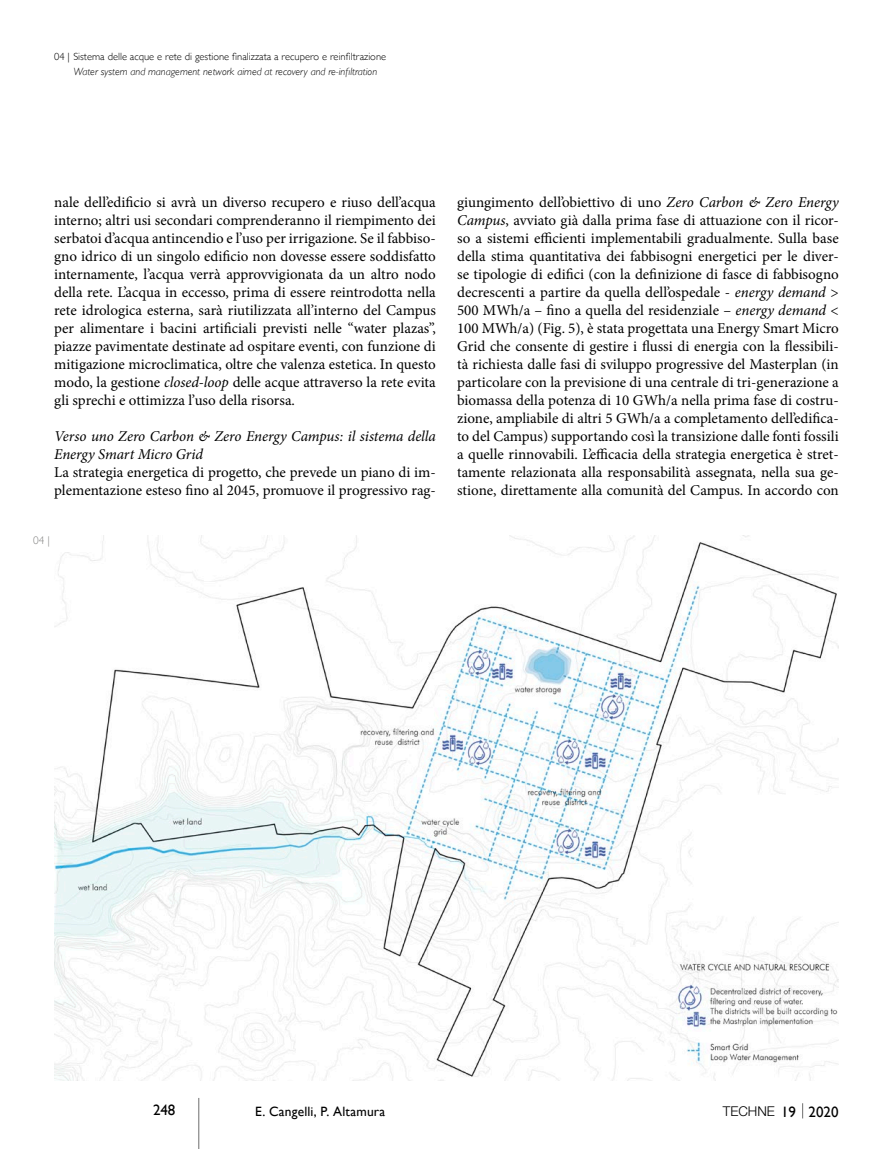
<style>
.page{position:relative;width:893px;height:1149px;background:#fff}
.page>*{position:absolute;margin:0;border:0;box-sizing:border-box;transform-origin:0 0}
.t1{font:15px/18px "Minion Pro";color:#000;text-align:justify}
.t2{font:italic 15px/18px "Minion Pro";letter-spacing:-.005em;color:#000}
.t3{font:15px "Gill Sans";color:#000}
.t4{font:13.5px "Gill Sans";letter-spacing:.015em;color:#000}
.t5{font:300 13.5px "Helvetica Neue LT Std";color:#000}
.t6{font:300 11.25px "Gill Sans";color:#878786}
.t7{font:300 10.5px "Gill Sans";color:#000}
.t8{font:italic 300 10.5px "Gill Sans";color:#000}
.s1{font-style:italic}
.s2{font-family:"Gill Sans";font-weight:400;font-size:15px}
</style>
<div class="page">
<svg style="left:802px;top:1103px;width:1px;height:15px"></svg>
<hr style="left:198px;top:1097px;width:1px;height:51px;background:#6e6e6e">
<img style="left:54px;top:535px;width:784px;height:545px">
<p class="t7" style="left:54px;top:48px;width:333px">04 | Sistema delle acque e rete di gestione finalizzata a recupero e reinfiltrazione</p>
<p class="t8" style="left:73px;top:65px;width:305px">Water system and management network aimed at recovery and re-infiltration</p>
<p class="t1" style="left:54px;top:193px;width:383px">nale dell’edificio si avrà un diverso recupero e riuso dell’acqua interno; altri usi secondari comprenderanno il riempimento dei serbatoi d’acqua antincendio e l’uso per irrigazione. Se il fabbiso&shy;gno idrico di un singolo edificio non dovesse essere soddisfatto internamente, l’acqua verrà approvvigionata da un altro nodo della rete. L’acqua in eccesso, prima di essere reintrodotta nella rete idrologica esterna, sarà riutilizzata all’interno del Campus per alimentare i bacini artificiali previsti nelle “water plazas”, piazze pavimentate destinate ad ospitare eventi, con funzione di mitigazione microclimatica, oltre che valenza estetica. In questo modo, la gestione <span class="s1">closed-loop</span> delle acque attraverso la rete evita gli sprechi e ottimizza l’uso della risorsa.</p>
<p class="t2" style="left:54px;top:427px;width:383px">Verso uno Zero Carbon &amp; Zero Energy Campus: il sistema della<br>Energy Smart Micro Grid</p>
<p class="t1" style="left:54px;top:463px;width:383px">La strategia energetica di progetto, che prevede un piano di im&shy;plementazione esteso fino al 2045, promuove il progressivo rag-</p>
<p class="t6" style="left:33px;top:531px;width:18px">04 |</p>
<p class="t1" style="left:457px;top:193px;width:383px">giungimento dell’obiettivo di uno <span class="s1">Zero Carbon &amp; Zero Energy Campus</span>, avviato già dalla prima fase di attuazione con il ricor&shy;so a sistemi efficienti implementabili gradualmente. Sulla base della stima quantitativa dei fabbisogni energetici per le diver&shy;se tipologie di edifici (con la definizione di fasce di fabbisogno decrescenti a partire da quella dell’ospedale - <span class="s1">energy demand</span> &gt; 500 MWh/a – fino a quella del residenziale – <span class="s1">energy demand</span> &lt; 100 MWh/a) (Fig. 5), è stata progettata una Energy Smart Micro Grid che consente di gestire i flussi di energia con la flessibili&shy;tà richiesta dalle fasi di sviluppo progressive del Masterplan (in particolare con la previsione di una centrale di tri-generazione a biomassa della potenza di 10 GWh/a nella prima fase di costru&shy;zione, ampliabile di altri 5 GWh/a a completamento dell’edifica&shy;to del Campus) supportando così la transizione dalle fonti fossili a quelle rinnovabili. L’efficacia della strategia energetica è stret&shy;tamente relazionata alla responsabilità assegnata, nella sua ge&shy;stione, direttamente alla comunità del Campus. In accordo con</p>
<p class="t3" style="left:153px;top:1100px;width:24px">248</p>
<p class="t4" style="left:255px;top:1102px;width:132px">E. Cangelli, P. Altamura</p>
<p class="t5" style="left:723px;top:1102px;width:117px">TECHNE <span class="s2">19 2020</span></p>
</div>
